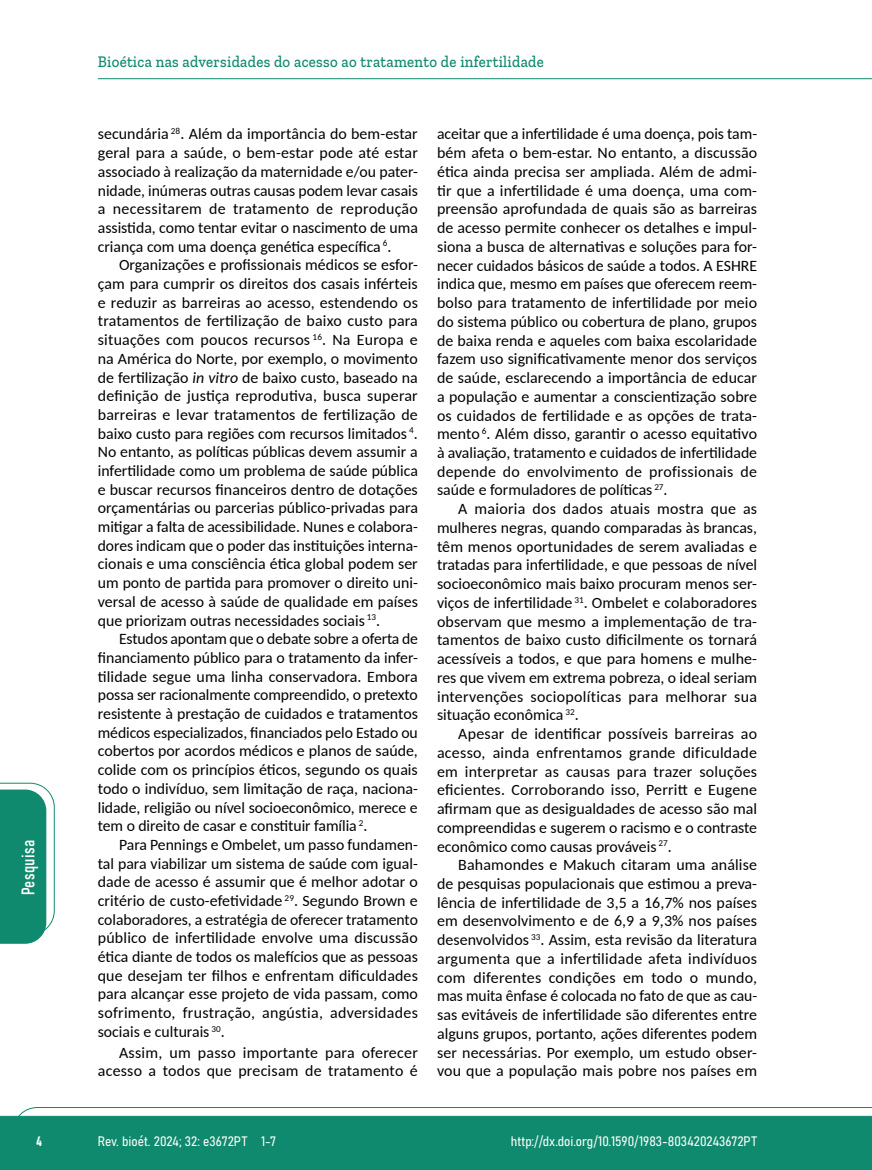
<style>
.page{position:relative;width:872px;height:1170px;background:#fff}
.page>*{position:absolute;margin:0;border:0;box-sizing:border-box;transform-origin:0 0}
.t1{font:18px "Bahnschrift";letter-spacing:.02em;color:#fff}
.t2{font:500 16.5px "Zilla Slab";letter-spacing:.02em;color:#108a6e;scale:.9 1}
.t3{font:15.75px/18.8px "Carlito";color:#000;text-align:justify}
.t4{font:13.5px "Bahnschrift";color:#fff}
.s1{font-style:italic}
</style>
<div class="page">
<svg style="left:12px;top:1107px;width:860px;height:62px;background:#2e9880"></svg>
<hr style="left:98px;top:78px;width:774px;height:1px;background:#108a6e">
<svg style="left:0;top:782px;width:55px;height:161px"></svg>
<p class="t1" style="left:15px;top:895px;width:57px;rotate:-90deg">Pesquisa</p>
<p class="t2" style="left:98px;top:53px;width:497px">Bioética nas adversidades do acesso ao tratamento de infertilidade</p>
<p class="t3" style="left:98px;top:124px;width:321px">secundária <sup>28</sup>. Além da importância do bem-estar geral para a saúde, o bem-estar pode até estar associado à realização da maternidade e/ou pater&shy;nidade, inúmeras outras causas podem levar casais a necessitarem de tratamento de reprodução assistida, como tentar evitar o nascimento de uma criança com uma doença genética específica <sup>6</sup>.</p>
<p class="t3" style="left:98px;top:255px;width:322px;text-indent:21px">Organizações e profissionais médicos se esfor&shy;çam para cumprir os direitos dos casais inférteis e reduzir as barreiras ao acesso, estendendo os tratamentos de fertilização de baixo custo para situações com poucos recursos <sup>16</sup>. Na Europa e na América do Norte, por exemplo, o movimento de fertilização <span class="s1">in vitro</span> de baixo custo, baseado na definição de justiça reprodutiva, busca superar barreiras e levar tratamentos de fertilização de baixo custo para regiões com recursos limitados <sup>4</sup>.<br>No entanto, as políticas públicas devem assumir a infertilidade como um problema de saúde pública e buscar recursos financeiros dentro de dotações orçamentárias ou parcerias público-privadas para mitigar a falta de acessibilidade. Nunes e colabora&shy;dores indicam que o poder das instituições interna&shy;cionais e uma consciência ética global podem ser um ponto de partida para promover o direito uni&shy;versal de acesso à saúde de qualidade em países que priorizam outras necessidades sociais <sup>13</sup>.</p>
<p class="t3" style="left:98px;top:629px;width:322px;text-indent:21px">Estudos apontam que o debate sobre a oferta de financiamento público para o tratamento da infer&shy;tilidade segue uma linha conservadora. Embora possa ser racionalmente compreendido, o pretexto resistente à prestação de cuidados e tratamentos médicos especializados, financiados pelo Estado ou cobertos por acordos médicos e planos de saúde, colide com os princípios éticos, segundo os quais todo o indivíduo, sem limitação de raça, naciona&shy;lidade, religião ou nível socioeconômico, merece e tem o direito de casar e constituir família <sup>2</sup>.</p>
<p class="t3" style="left:98px;top:834px;width:322px;text-indent:21px">Para Pennings e Ombelet, um passo fundamen&shy;tal para viabilizar um sistema de saúde com igual&shy;dade de acesso é assumir que é melhor adotar o critério de custo-efetividade <sup>29</sup>. Segundo Brown e colaboradores, a estratégia de oferecer tratamento público de infertilidade envolve uma discussão ética diante de todos os malefícios que as pessoas que desejam ter filhos e enfrentam dificuldades para alcançar esse projeto de vida passam, como sofrimento, frustração, angústia, adversidades sociais e culturais <sup>30</sup>.</p>
<p class="t3" style="left:98px;top:1042px;width:321px;text-align:right">Assim, um passo importante para oferecer acesso a todos que precisam de tratamento é</p>
<p class="t3" style="left:437px;top:124px;width:322px">aceitar que a infertilidade é uma doença, pois tam&shy;bém afeta o bem-estar. No entanto, a discussão ética ainda precisa ser ampliada. Além de admi&shy;tir que a infertilidade é uma doença, uma com&shy;preensão aprofundada de quais são as barreiras de acesso permite conhecer os detalhes e impul&shy;siona a busca de alternativas e soluções para for&shy;necer cuidados básicos de saúde a todos. A ESHRE indica que, mesmo em países que oferecem reem&shy;bolso para tratamento de infertilidade por meio do sistema público ou cobertura de plano, grupos de baixa renda e aqueles com baixa escolaridade fazem uso significativamente menor dos serviços de saúde, esclarecendo a importância de educar a população e aumentar a conscientização sobre os cuidados de fertilidade e as opções de trata&shy;mento <sup>6</sup>. Além disso, garantir o acesso equitativo à avaliação, tratamento e cuidados de infertilidade depende do envolvimento de profissionais de saúde e formuladores de políticas <sup>27</sup>.</p>
<p class="t3" style="left:437px;top:499px;width:322px;text-indent:21px">A maioria dos dados atuais mostra que as mulheres negras, quando comparadas às brancas, têm menos oportunidades de serem avaliadas e tratadas para infertilidade, e que pessoas de nível socioeconômico mais baixo procuram menos ser&shy;viços de infertilidade <sup>31</sup>. Ombelet e colaboradores observam que mesmo a implementação de tra&shy;tamentos de baixo custo dificilmente os tornará acessíveis a todos, e que para homens e mulhe&shy;res que vivem em extrema pobreza, o ideal seriam intervenções sociopolíticas para melhorar sua situação econômica <sup>32</sup>.</p>
<p class="t3" style="left:437px;top:723px;width:322px;text-indent:21px">Apesar de identificar possíveis barreiras ao acesso, ainda enfrentamos grande dificuldade em interpretar as causas para trazer soluções eficientes. Corroborando isso, Perritt e Eugene afirmam que as desigualdades de acesso são mal compreendidas e sugerem o racismo e o contraste econômico como causas prováveis <sup>27</sup>.</p>
<p class="t3" style="left:437px;top:854px;width:322px;text-indent:21px">Bahamondes e Makuch citaram uma análise de pesquisas populacionais que estimou a preva&shy;lência de infertilidade de 3,5 a 16,7% nos países em desenvolvimento e de 6,9 a 9,3% nos países desenvolvidos <sup>33</sup>. Assim, esta revisão da literatura argumenta que a infertilidade afeta indivíduos com diferentes condições em todo o mundo, mas muita ênfase é colocada no fato de que as cau&shy;sas evitáveis de infertilidade são diferentes entre alguns grupos, portanto, ações diferentes podem ser necessárias. Por exemplo, um estudo obser&shy;vou que a população mais pobre nos países em</p>
<p class="t4" style="left:36px;top:1130px;width:7px">4</p>
<p class="t4" style="left:98px;top:1131px;width:180px">Rev. bioét. 2024; 32: e3672PT 1-7</p>
<p class="t4" style="left:511px;top:1131px;width:248px">http://dx.doi.org/10.1590/1983-803420243672PT</p>
</div>
